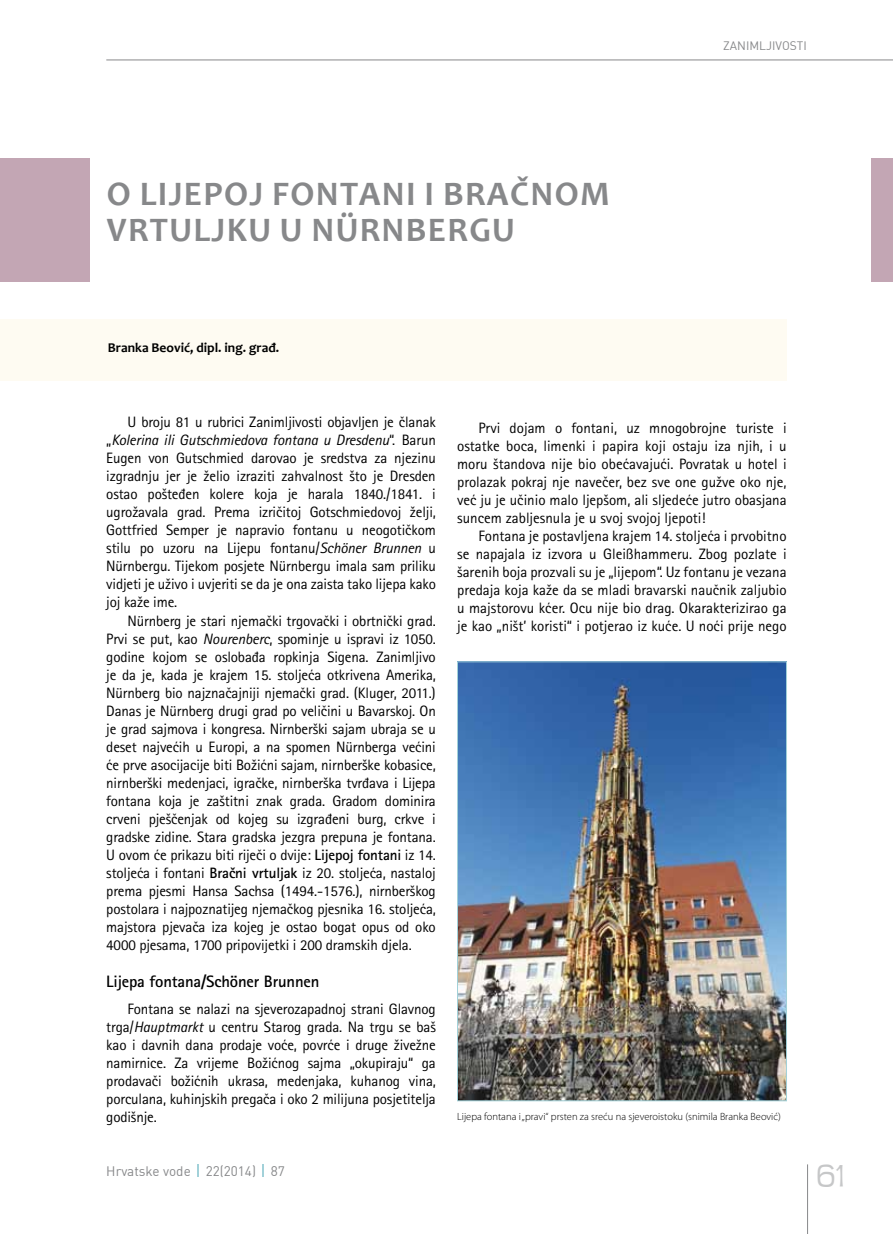
<style>
.page{position:relative;width:893px;height:1234px;background:#fff}
.page>*{position:absolute;margin:0;border:0;box-sizing:border-box;transform-origin:0 0}
.t1{font:300 36px "Teen";color:#c6c7c8}
.t2{font:700 34.5px "Candara";letter-spacing:.04em;color:#87888a}
.t3{font:700 16.5px "Rotis Sans Serifklemy";letter-spacing:-.01em;color:#000}
.t4{font:15px/18px "Rotis Sans Serifklemy";letter-spacing:-.01em;color:#000;text-align:justify}
.t5{font:700 13.5px "Candara";color:#000}
.t6{font:13.5px "DIN";color:#87888a}
.t7{font:12px "DIN";color:#87888a}
.t8{font:300 10.5px "Myriad Pro";color:#000}
.s1{font-style:italic}
.s2{font-weight:700}
</style>
<div class="page">
<hr style="left:807px;top:1164px;width:1px;height:69px;background:#87888a">
<hr style="left:106px;top:60px;width:787px;height:1px;background:#87888a">
<svg style="left:198px;top:1164px;width:1px;height:12px"></svg>
<svg style="left:263px;top:1164px;width:1px;height:12px"></svg>
<div style="left:0;top:319px;width:787px;height:61px;background:#fefbf2"></div>
<div style="left:872px;top:159px;width:21px;height:123px;background:#c3a6b4"></div>
<div style="left:0;top:159px;width:89px;height:123px;background:#c3a6b4"></div>
<img style="left:459px;top:663px;width:326px;height:435px">
<div style="left:457px;top:661px;width:330px;height:439px;border:1px solid #a2d1d9"></div>
<p class="t7" style="left:723px;top:37px;width:22px">ZANIML</p>
<p class="t7" style="left:766px;top:37px;width:36px">JIVOSTI</p>
<h2 class="t2" style="left:107px;top:172px;width:49px">O LIJE</h2>
<h2 class="t2" style="left:204px;top:172px;width:109px">POJ FONTANI</h2>
<h2 class="t2" style="left:425px;top:172px;width:43px">I BRAČNOM</h2>
<h2 class="t2" style="left:107px;top:208px;width:21px">VRTULJ</h2>
<h2 class="t2" style="left:227px;top:208px;width:156px">KU U NÜRNBERGU</h2>
<p class="t5" style="left:108px;top:340px;width:173px">Branka Beović, dipl. ing. građ.</p>
<p class="t4" style="left:106px;top:413px;width:331px;text-indent:21px">U broju 81 u rubrici Zanimljivosti objavljen je članak „<span class="s1">Kolerina ili Gutschmiedova fontana u Dresdenu</span>“. Barun Eugen von Gutschmied darovao je sredstva za njezinu izgradnju jer je želio izraziti zahvalnost što je Dresden ostao pošteđen kolere koja je harala 1840./1841. i ugrožavala grad. Prema izričitoj Gotschmiedovoj želji, Gottfried Semper je napravio fontanu u neogotičkom stilu po uzoru na Lijepu fontanu/<span class="s1">Schöner Brunnen</span> u Nürnbergu. Tijekom posjete Nürnbergu imala sam priliku vidjeti je uživo i uvjeriti se da je ona zaista tako lijepa kako joj kaže ime.</p>
<p class="t4" style="left:106px;top:611px;width:331px;text-indent:21px">Nürnberg je stari njemački trgovački i obrtnički grad.<br>Prvi se put, kao <span class="s1">Nourenberc</span>, spominje u ispravi iz 1050. godine kojom se oslobađa ropkinja Sigena. Zanimljivo je da je, kada je krajem 15. stoljeća otkrivena Amerika, Nürnberg bio najznačajniji njemački grad. (Kluger, 2011.)<br>Danas je Nürnberg drugi grad po veličini u Bavarskoj. On je grad sajmova i kongresa. Nirnberški sajam ubraja se u deset najvećih u Europi, a na spomen Nürnberga većini će prve asocijacije biti Božićni sajam, nirnberške kobasice, nirnberški medenjaci, igračke, nirnberška tvrđava i Lijepa fontana koja je zaštitni znak grada. Gradom dominira crveni pješčenjak od kojeg su izgrađeni burg, crkve i gradske zidine. Stara gradska jezgra prepuna je fontana.<br>U ovom će prikazu biti riječi o dvije: <span class="s2">Lijepoj fontani</span> iz 14. stoljeća i fontani <span class="s2">Bračni vrtuljak</span> iz 20. stoljeća, nastaloj prema pjesmi Hansa Sachsa (1494.-1576.), nirnberškog postolara i najpoznatijeg njemačkog pjesnika 16. stoljeća, majstora pjevača iza kojeg je ostao bogat opus od oko 4000 pjesama, 1700 pripovijetki i 200 dramskih djela.</p>
<p class="t3" style="left:106px;top:971px;width:215px">Lijepa fontana/Schöner Brunnen</p>
<p class="t4" style="left:106px;top:999px;width:331px;text-indent:21px">Fontana se nalazi na sjeverozapadnoj strani Glavnog trga/<span class="s1">Hauptmarkt</span> u centru Starog grada. Na trgu se baš kao i davnih dana prodaje voće, povrće i druge živežne namirnice. Za vrijeme Božićnog sajma „okupiraju“ ga prodavači božićnih ukrasa, medenjaka, kuhanog vina, porculana, kuhinjskih pregača i oko 2 milijuna posjetitelja godišnje.</p>
<p class="t6" style="left:106px;top:1161px;width:180px">Hrvatske vode 22(2014) 87</p>
<p class="t4" style="left:457px;top:418px;width:331px;text-indent:21px">Prvi dojam o fontani, uz mnogobrojne turiste i ostatke boca, limenki i papira koji ostaju iza njih, i u moru štandova nije bio obećavajući. Povratak u hotel i prolazak pokraj nje navečer, bez sve one gužve oko nje, već ju je učinio malo ljepšom, ali sljedeće jutro obasjana suncem zabljesnula je u svoj svojoj ljepoti!</p>
<p class="t4" style="left:457px;top:526px;width:331px;text-indent:21px">Fontana je postavljena krajem 14. stoljeća i prvobitno se napajala iz izvora u Gleißhammeru. Zbog pozlate i šarenih boja prozvali su je „lijepom“. Uz fontanu je vezana predaja koja kaže da se mladi bravarski naučnik zaljubio u majstorovu kćer. Ocu nije bio drag. Okarakterizirao ga je kao „ništ’ koristi“ i potjerao iz kuće. U noći prije nego</p>
<p class="t8" style="left:457px;top:1109px;width:325px">Lijepa fontana i „pravi“ prsten za sreću na sjeveroistoku (snimila Branka Beović)</p>
<h1 class="t1" style="left:816px;top:1156px;width:30px">61</h1>
</div>
